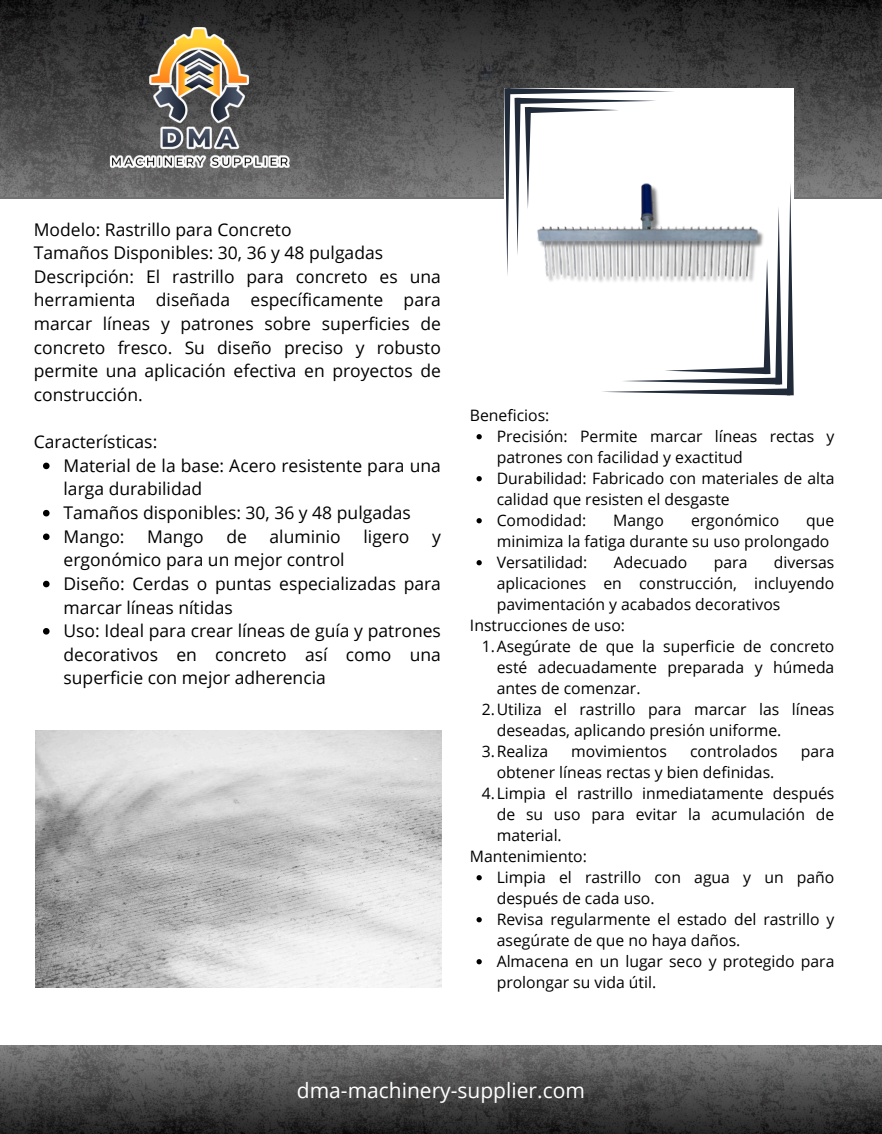
<style>
.page{position:relative;width:882px;height:1134px;background:#fff}
.page>*{position:absolute;margin:0;border:0;box-sizing:border-box;transform-origin:0 0}
.t1{font:21px "Open Sans";color:#fff}
.t2{font:17.5px/23.6px "Open Sans";color:#000}
.t3{font:15.75px/21px "Open Sans";color:#000}
</style>
<div class="page">
<img style="left:0;top:0;width:882px;height:197px">
<img style="left:108px;top:28px;width:183px;height:143px">
<svg style="left:504px;top:88px;width:290px;height:307px"></svg>
<img style="left:0;top:1046px;width:882px;height:88px">
<svg style="left:477px;top:434px;width:5px;height:5px"></svg>
<svg style="left:477px;top:476px;width:5px;height:5px"></svg>
<svg style="left:477px;top:518px;width:5px;height:5px"></svg>
<svg style="left:477px;top:560px;width:5px;height:5px"></svg>
<svg style="left:477px;top:875px;width:5px;height:5px"></svg>
<svg style="left:477px;top:917px;width:5px;height:5px"></svg>
<svg style="left:477px;top:959px;width:5px;height:5px"></svg>
<img style="left:35px;top:731px;width:406px;height:257px">
<svg style="left:43px;top:463px;width:7px;height:6px"></svg>
<svg style="left:43px;top:510px;width:7px;height:6px"></svg>
<svg style="left:43px;top:534px;width:7px;height:6px"></svg>
<svg style="left:43px;top:581px;width:7px;height:6px"></svg>
<svg style="left:43px;top:628px;width:7px;height:7px"></svg>
<img style="left:528px;top:171px;width:248px;height:122px">
<p class="t2" style="left:34px;top:217px;width:409px">Modelo: Rastrillo para Concreto<br>Tamaños Disponibles: 30, 36 y 48 pulgadas Descripción: El rastrillo para concreto es una herramienta diseñada específicamente para marcar líneas y patrones sobre superficies de concreto fresco. Su diseño preciso y robusto permite una aplicación efectiva en proyectos de construcción.</p>
<p class="t2" style="left:34px;top:430px;width:125px">Características:</p>
<p class="t2" style="left:64px;top:453px;width:379px">Material de la base: Acero resistente para una larga durabilidad</p>
<p class="t2" style="left:64px;top:500px;width:349px">Tamaños disponibles: 30, 36 y 48 pulgadas</p>
<p class="t2" style="left:64px;top:524px;width:63px">Mango:</p>
<p class="t2" style="left:147px;top:524px;width:58px">Mango</p>
<p class="t2" style="left:226px;top:524px;width:22px">de</p>
<p class="t2" style="left:270px;top:524px;width:73px">aluminio</p>
<p class="t2" style="left:364px;top:524px;width:47px">ligero</p>
<p class="t2" style="left:432px;top:524px;width:10px">y</p>
<p class="t2" style="left:64px;top:548px;width:283px">ergonómico para un mejor control</p>
<p class="t2" style="left:64px;top:571px;width:379px">Diseño: Cerdas o puntas especializadas para marcar líneas nítidas</p>
<p class="t2" style="left:64px;top:619px;width:379px;text-align:justify">Uso: Ideal para crear líneas de guía y patrones decorativos en concreto así como una superficie con mejor adherencia</p>
<p class="t3" style="left:470px;top:404px;width:81px">Beneficios:</p>
<p class="t3" style="left:497px;top:425px;width:339px">Precisión: Permite marcar líneas rectas y patrones con facilidad y exactitud</p>
<h2 class="t3" style="left:497px;top:467px;width:339px">Durabilidad: Fabricado con materiales de alta calidad que resisten el desgaste</h2>
<h2 class="t3" style="left:497px;top:509px;width:91px">Comodidad:</h2>
<h2 class="t3" style="left:613px;top:509px;width:52px">Mango</h2>
<h2 class="t3" style="left:691px;top:509px;width:90px">ergonómico</h2>
<h2 class="t3" style="left:497px;top:509px;width:339px;text-indent:310px">que minimiza la fatiga durante su uso prolongado</h2>
<p class="t3" style="left:497px;top:551px;width:92px">Versatilidad:</p>
<p class="t3" style="left:614px;top:551px;width:75px">Adecuado</p>
<p class="t3" style="left:714px;top:551px;width:35px">para</p>
<p class="t3" style="left:497px;top:551px;width:339px;text-align:justify;text-indent:277px">diversas aplicaciones en construcción, incluyendo pavimentación y acabados decorativos</p>
<p class="t3" style="left:470px;top:614px;width:157px">Instrucciones de uso:</p>
<p class="t3" style="left:497px;top:635px;width:339px;text-align:justify;text-indent:-15px">1.Asegúrate de que la superficie de concreto esté adecuadamente preparada y húmeda antes de comenzar.</p>
<p class="t3" style="left:497px;top:698px;width:339px;text-indent:-15px">2.Utiliza el rastrillo para marcar las líneas deseadas, aplicando presión uniforme.</p>
<p class="t3" style="left:482px;top:740px;width:68px">3.Realiza</p>
<p class="t3" style="left:571px;top:740px;width:97px">movimientos</p>
<p class="t3" style="left:690px;top:740px;width:89px">controlados</p>
<p class="t3" style="left:801px;top:740px;width:35px">para</p>
<p class="t3" style="left:497px;top:761px;width:279px">obtener líneas rectas y bien definidas.</p>
<p class="t3" style="left:497px;top:782px;width:339px;text-align:justify;text-indent:-15px">4.Limpia el rastrillo inmediatamente después de su uso para evitar la acumulación de material.</p>
<p class="t3" style="left:470px;top:845px;width:119px">Mantenimiento:</p>
<p class="t3" style="left:497px;top:866px;width:339px">Limpia el rastrillo con agua y un paño después de cada uso.</p>
<p class="t3" style="left:497px;top:908px;width:339px">Revisa regularmente el estado del rastrillo y asegúrate de que no haya daños.</p>
<p class="t3" style="left:497px;top:950px;width:339px">Almacena en un lugar seco y protegido para prolongar su vida útil.</p>
<p class="t1" style="left:297px;top:1075px;width:290px">dma-machinery-supplier.com</p>
</div>
